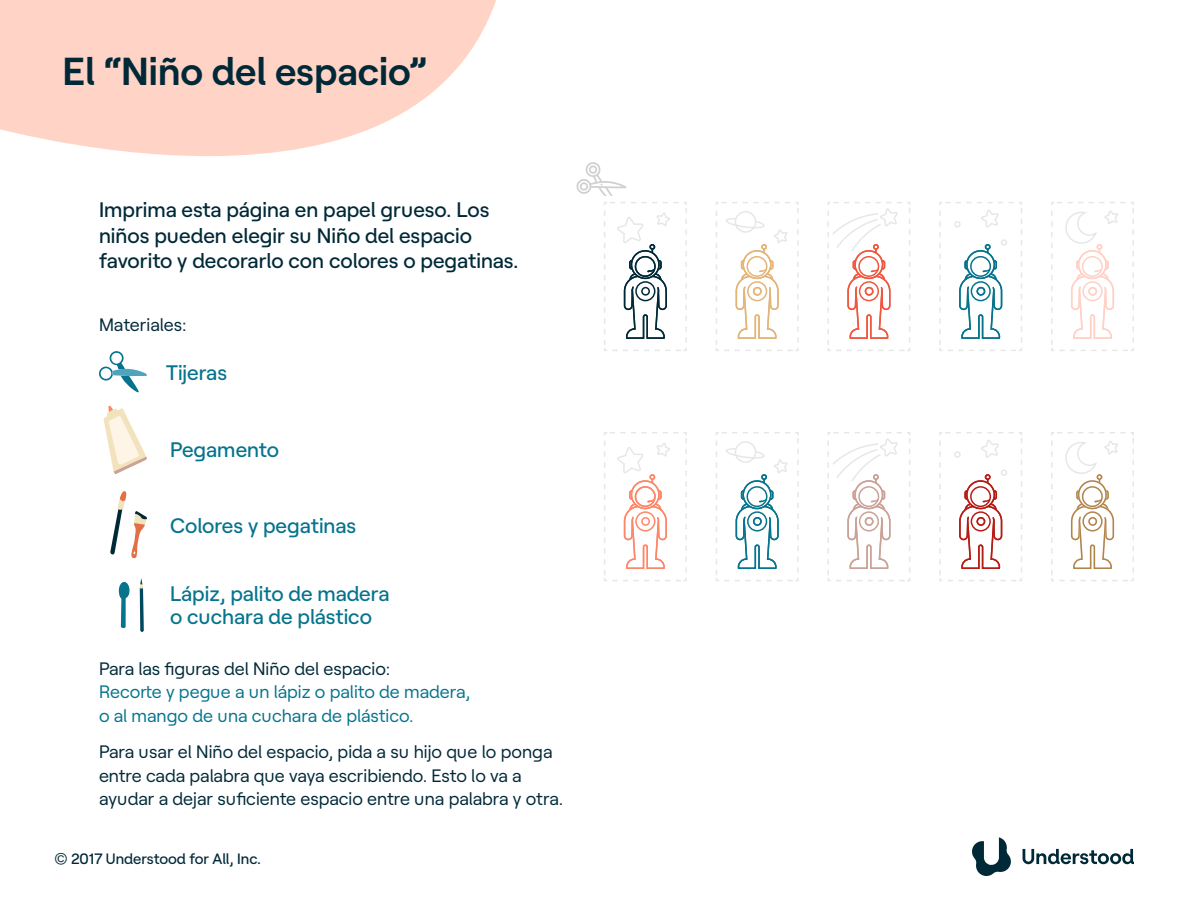
<style>
.page{position:relative;width:1188px;height:918px;background:#fff}
.page>*{position:absolute;margin:0;border:0;box-sizing:border-box;transform-origin:0 0}
.t1{font:600 39px "Roobert 12 E";color:#002938}
.t2{font:500 21px/25.5px "Roobert 12 E";color:#002938}
.t3{font:500 21px/23.4px "Roobert 12 E";color:#06748d}
.t4{font:18px/23.4px "Roobert 12 E";color:#002938}
.t5{font:18px/23.4px "Roobert 12 E";color:#06748d}
.t6{font:500 15px "Roobert 12 E";color:#002938}
</style>
<div class="page">
<svg style="left:1023px;top:849px;width:111px;height:15px"></svg>
<svg style="left:972px;top:837px;width:39px;height:39px"></svg>
<svg style="left:576px;top:162px;width:51px;height:33px"></svg>
<svg style="left:1051px;top:202px;width:83px;height:149px"></svg>
<svg style="left:604px;top:202px;width:83px;height:149px"></svg>
<svg style="left:939px;top:202px;width:83px;height:149px"></svg>
<svg style="left:827px;top:202px;width:84px;height:149px"></svg>
<svg style="left:716px;top:202px;width:83px;height:149px"></svg>
<svg style="left:1051px;top:432px;width:83px;height:149px"></svg>
<svg style="left:604px;top:432px;width:83px;height:149px"></svg>
<svg style="left:939px;top:432px;width:83px;height:149px"></svg>
<svg style="left:827px;top:432px;width:84px;height:149px"></svg>
<svg style="left:716px;top:432px;width:83px;height:149px"></svg>
<svg style="left:0;top:0;width:496px;height:156px;fill:#ffd4c7"></svg>
<svg style="left:110px;top:491px;width:37px;height:68px"></svg>
<svg style="left:99px;top:351px;width:48px;height:41px"></svg>
<svg style="left:104px;top:406px;width:43px;height:68px"></svg>
<svg style="left:140px;top:578px;width:4px;height:54px"></svg>
<svg style="left:119px;top:582px;width:11px;height:46px"></svg>
<p class="t1" style="left:63px;top:41px;width:366px">El “Niño del espacio”</p>
<p class="t2" style="left:99px;top:195px;width:421px">Imprima esta página en papel grueso. Los niños pueden elegir su Niño del espacio favorito y decorarlo con colores o pegatinas.</p>
<p class="t4" style="left:99px;top:312px;width:89px">Materiales:</p>
<p class="t3" style="left:166px;top:359px;width:62px">Tijeras</p>
<p class="t3" style="left:170px;top:436px;width:111px">Pegamento</p>
<p class="t3" style="left:170px;top:512px;width:188px">Colores y pegatinas</p>
<p class="t3" style="left:170px;top:580px;width:221px">Lápiz, palito de madera o cuchara de plástico</p>
<p class="t4" style="left:99px;top:655px;width:293px">Para las figuras del Niño del espacio:</p>
<p class="t5" style="left:99px;top:679px;width:373px">Recorte y pegue a un lápiz o palito de madera, o al mango de una cuchara de plástico.</p>
<p class="t4" style="left:99px;top:739px;width:466px">Para usar el Niño del espacio, pida a su hijo que lo ponga entre cada palabra que vaya escribiendo. Esto lo va a ayudar a dejar suficiente espacio entre una palabra y otra.</p>
<p class="t6" style="left:54px;top:847px;width:208px">© 2017 Understood for All, Inc.</p>
</div>
